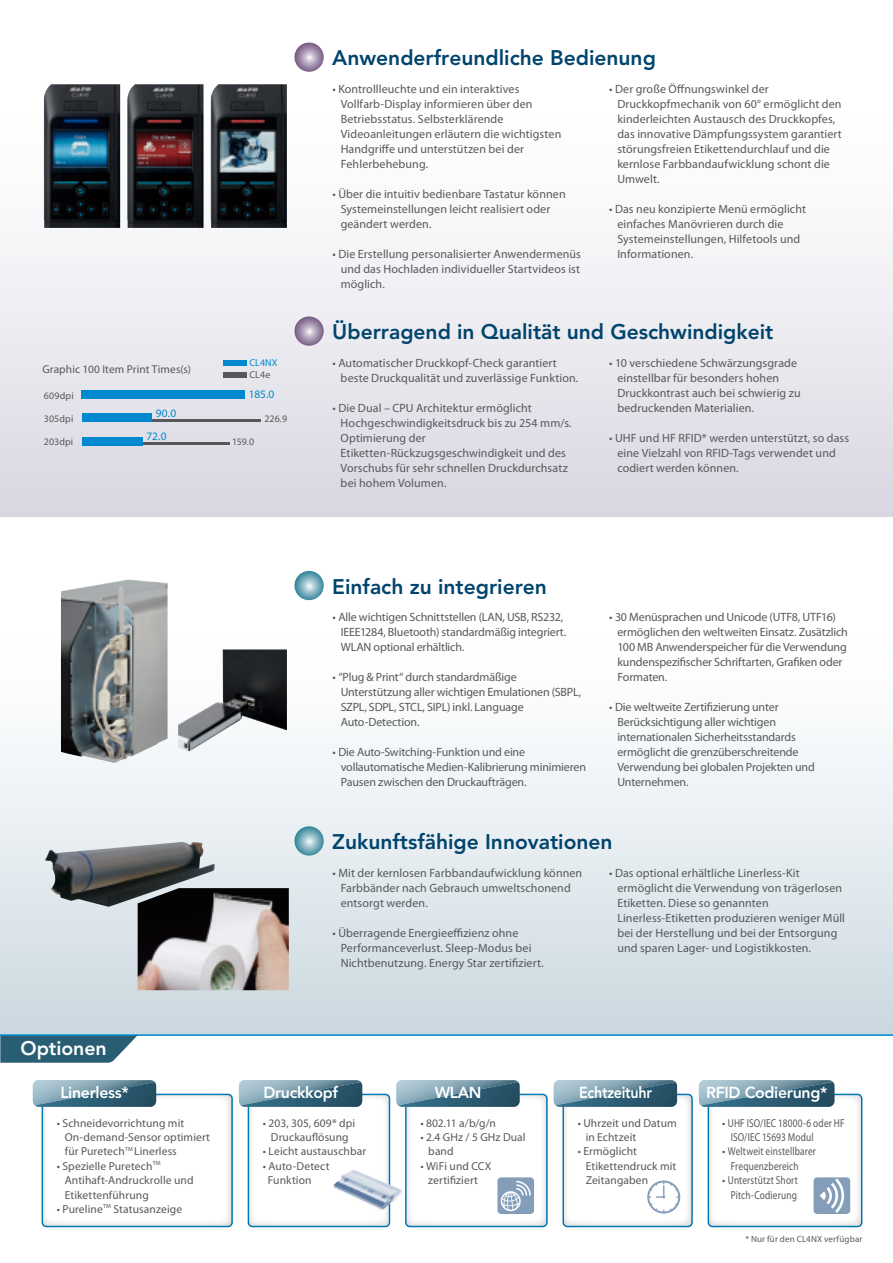
<style>
.page{position:relative;width:893px;height:1263px;background:#fff}
.page>*{position:absolute;margin:0;border:0;box-sizing:border-box;transform-origin:0 0}
.t1{font:800 21px "Avenir";color:#00446d}
.t2{font:800 19.5px "Avenir";letter-spacing:-.005em;color:#fff}
.t3{font:800 15.9px "Avenir";letter-spacing:-.02em;color:#fff}
.t4{font:800 15.9px "Avenir";letter-spacing:-.02em;color:#fff;scale:.9 1}
.t5{font:12px/15px "Avenir Next";letter-spacing:.005em;color:#57585a}
.t6{font:12px/15px "Avenir Next";letter-spacing:-.015em;color:#57585a}
.t7{font:11.55px/14.4px "Avenir Next";letter-spacing:.01em;color:#57585a}
.t8{font:11.4px "Avenir Next";letter-spacing:.01em;color:#57585a}
.t9{font:11.4px "Avenir Next";color:#0089cf}
.t10{font:9.9px "Avenir Next";letter-spacing:.01em;color:#57585a}
.t11{font:9.9px "Avenir Next";letter-spacing:.005em;color:#0089cf}
.t12{font:9px "Avenir Next";letter-spacing:.015em;color:#57585a}
</style>
<div class="page">
<div style="left:0;top:517px;width:893px;height:518px;background:linear-gradient(to bottom,#fff,#ccd8de)"></div>
<div style="left:0;top:0;width:893px;height:517px;background:linear-gradient(to bottom,#fff,#dbdae4)"></div>
<img style="left:44px;top:84px;width:76px;height:144px">
<img style="left:211px;top:84px;width:76px;height:144px">
<img style="left:127px;top:84px;width:77px;height:144px">
<svg style="left:294px;top:43px;width:30px;height:29px"></svg>
<svg style="left:294px;top:316px;width:30px;height:30px"></svg>
<div style="left:82px;top:390px;width:163px;height:9px;background:#0089cf"></div>
<div style="left:223px;top:360px;width:23px;height:6px;background:#0089cf"></div>
<div style="left:223px;top:372px;width:23px;height:5px;background:#57585a"></div>
<hr style="left:82px;top:420px;width:178px;height:2px;background:#57585a">
<div style="left:82px;top:413px;width:70px;height:9px;background:#0089cf"></div>
<hr style="left:82px;top:443px;width:147px;height:2px;background:#57585a">
<div style="left:82px;top:437px;width:60px;height:9px;background:#0089cf"></div>
<img style="left:61px;top:579px;width:107px;height:184px">
<img style="left:178px;top:649px;width:109px;height:102px">
<svg style="left:294px;top:571px;width:30px;height:29px"></svg>
<svg style="left:294px;top:826px;width:30px;height:29px"></svg>
<img style="left:138px;top:888px;width:151px;height:102px">
<img style="left:46px;top:842px;width:135px;height:17px">
<svg style="left:0;top:1036px;width:137px;height:27px;background:#3e6e82"></svg>
<hr style="left:0;top:1034px;width:893px;height:2px;background:#0089cf">
<div style="left:42px;top:1094px;width:191px;height:133px;border:1px solid #050403;border-radius:4px"></div>
<svg style="left:33px;top:1080px;width:123px;height:27px;background:#5d8495"></svg>
<div style="left:248px;top:1094px;width:142px;height:133px;border:1px solid #050403;border-radius:4px"></div>
<img style="left:334px;top:1170px;width:69px;height:42px">
<svg style="left:239px;top:1080px;width:123px;height:27px;background:#5d8495"></svg>
<div style="left:405px;top:1094px;width:143px;height:133px;border:1px solid #050403;border-radius:4px"></div>
<div style="left:497px;top:1177px;width:37px;height:37px;background:#849eba;border-radius:4px"></div>
<svg style="left:501px;top:1181px;width:30px;height:30px"></svg>
<svg style="left:396px;top:1080px;width:124px;height:27px;background:#5d8496"></svg>
<div style="left:562px;top:1094px;width:131px;height:133px;border:1px solid #050403;border-radius:4px"></div>
<svg style="left:647px;top:1180px;width:33px;height:33px"></svg>
<svg style="left:554px;top:1080px;width:123px;height:27px;background:#5c8395"></svg>
<div style="left:708px;top:1094px;width:154px;height:133px;border:1px solid #050403;border-radius:4px"></div>
<div style="left:814px;top:1177px;width:36px;height:37px;background:#849eba;border-radius:4px"></div>
<svg style="left:820px;top:1178px;width:24px;height:35px"></svg>
<svg style="left:699px;top:1080px;width:135px;height:27px;background:#5d8496"></svg>
<h1 class="t1" style="left:332px;top:46px;width:325px">Anwenderfreundliche Bedienung</h1>
<p class="t5" style="left:341px;top:81px;width:222px;text-indent:-8px">• Kontrollleuchte und ein interaktives Vollfarb-Display informieren über den Betriebsstatus. Selbsterklärende Videoanleitungen erläutern die wichtigsten Handgriffe und unterstützen bei der Fehlerbehebung.</p>
<p class="t5" style="left:341px;top:186px;width:227px;text-indent:-8px">• Über die intuitiv bedienbare Tastatur können<br>Systemeinstellungen leicht realisiert oder geändert werden.</p>
<p class="t5" style="left:341px;top:246px;width:242px;text-align:justify;text-indent:-8px">• Die Erstellung personalisierter Anwendermenüs und das Hochladen individueller Startvideos ist möglich.</p>
<p class="t5" style="left:617px;top:81px;width:226px;text-indent:-8px">• Der große Öffnungswinkel der Druckkopfmechanik von 60° ermöglicht den kinderleichten Austausch des Druckkopfes, das innovative Dämpfungssystem garantiert störungsfreien Etikettendurchlauf und die kernlose Farbbandaufwicklung schont die Umwelt.</p>
<p class="t5" style="left:617px;top:201px;width:190px;text-indent:-8px">• Das neu konzipierte Menü ermöglicht einfaches Manövrieren durch die<br>Systemeinstellungen, Hilfetools und<br>Informationen.</p>
<p class="t8" style="left:42px;top:362px;width:150px">Graphic 100 Item Print Times(s)</p>
<p class="t10" style="left:44px;top:390px;width:31px">609dpi</p>
<p class="t11" style="left:249px;top:357px;width:30px">CL4NX</p>
<p class="t10" style="left:249px;top:368px;width:22px">CL4e</p>
<p class="t9" style="left:249px;top:388px;width:27px">185.0</p>
<p class="t10" style="left:44px;top:413px;width:31px">305dpi</p>
<p class="t9" style="left:156px;top:406px;width:22px">90.0</p>
<p class="t10" style="left:264px;top:413px;width:24px">226.9</p>
<p class="t9" style="left:146px;top:430px;width:22px">72.0</p>
<p class="t10" style="left:44px;top:436px;width:31px">203dpi</p>
<p class="t10" style="left:232px;top:436px;width:23px">159.0</p>
<h1 class="t1" style="left:332px;top:320px;width:443px">Überragend in Qualität und Geschwindigkeit</h1>
<p class="t5" style="left:341px;top:355px;width:239px;text-indent:-8px">• Automatischer Druckkopf-Check garantiert beste Druckqualität und zuverlässige Funktion.</p>
<p class="t5" style="left:341px;top:400px;width:233px;text-indent:-8px">• Die Dual – CPU Architektur ermöglicht Hochgeschwindigkeitsdruck bis zu 254 mm/s.<br>Optimierung der Etiketten-Rückzugsgeschwindigkeit und des Vorschubs für sehr schnellen Druckdurchsatz bei hohem Volumen.</p>
<p class="t5" style="left:617px;top:355px;width:185px;text-indent:-8px">• 10 verschiedene Schwärzungsgrade einstellbar für besonders hohen Druckkontrast auch bei schwierig zu bedruckenden Materialien.</p>
<p class="t5" style="left:617px;top:430px;width:233px;text-indent:-8px">• UHF und HF RFID* werden unterstützt, so dass eine Vielzahl von RFID-Tags verwendet und codiert werden können.</p>
<h1 class="t1" style="left:332px;top:574px;width:216px">Einfach zu integrieren</h1>
<p class="t6" style="left:341px;top:609px;width:227px;text-indent:-8px">• Alle wichtigen Schnittstellen (LAN, USB, RS232,<br>IEEE1284, Bluetooth) standardmäßig integriert.<br>WLAN optional erhältlich.</p>
<p class="t6" style="left:341px;top:669px;width:242px;text-indent:-8px">• “Plug &amp; Print“ durch standardmäßige Unterstützung aller wichtigen Emulationen (SBPL, SZPL, SDPL, STCL, SIPL) inkl. Language Auto-Detection.</p>
<p class="t5" style="left:341px;top:744px;width:247px;text-indent:-8px">• Die Auto-Switching-Funktion und eine vollautomatische Medien-Kalibrierung minimieren<br>Pausen zwischen den Druckaufträgen.</p>
<p class="t5" style="left:617px;top:609px;width:232px;text-indent:-8px">• 30 Menüsprachen und Unicode (UTF8, UTF16) ermöglichen den weltweiten Einsatz. Zusätzlich 100 MB Anwenderspeicher für die Verwendung kundenspezifischer Schriftarten, Grafiken oder Formaten.</p>
<p class="t5" style="left:617px;top:699px;width:199px;text-indent:-8px">• Die weltweite Zertifizierung unter Berücksichtigung aller wichtigen internationalen Sicherheitsstandards ermöglicht die grenzüberschreitende Verwendung bei globalen Projekten und Unternehmen.</p>
<h1 class="t1" style="left:332px;top:829px;width:282px">Zukunftsfähige Innovationen</h1>
<p class="t5" style="left:341px;top:865px;width:243px;text-indent:-8px">• Mit der kernlosen Farbbandaufwicklung können<br>Farbbänder nach Gebrauch umweltschonend entsorgt werden.</p>
<p class="t5" style="left:341px;top:925px;width:205px;text-indent:-8px">• Überragende Energieeffizienz ohne<br>Performanceverlust. Sleep-Modus bei<br>Nichtbenutzung. Energy Star zertifiziert.</p>
<p class="t5" style="left:617px;top:865px;width:229px;text-indent:-8px">• Das optional erhältliche Linerless-Kit ermöglicht die Verwendung von trägerlosen Etiketten. Diese so genannten Linerless-Etiketten produzieren weniger Müll bei der Herstellung und bei der Entsorgung und sparen Lager- und Logistikkosten.</p>
<h2 class="t2" style="left:20px;top:1037px;width:88px">Optionen</h2>
<h3 class="t3" style="left:60px;top:1083px;width:70px">Linerless*</h3>
<p class="t7" style="left:65px;top:1115px;width:147px;text-indent:-8px">• Schneidevorrichtung mit<br>On-demand-Sensor optimiert für Puretech<sup>TM</sup> Linerless</p>
<p class="t7" style="left:65px;top:1158px;width:130px;text-indent:-8px">• Spezielle Puretech<sup>TM<br></sup>Antihaft-Andruckrolle und<br>Etikettenführung</p>
<p class="t7" style="left:57px;top:1202px;width:127px">• Pureline<sup>TM</sup> Statusanzeige</p>
<h3 class="t3" style="left:263px;top:1083px;width:76px">Druckkopf</h3>
<p class="t7" style="left:263px;top:1115px;width:94px;text-align:center">• 203, 305, 609* dpi<br>Druckauflösung</p>
<p class="t7" style="left:263px;top:1144px;width:105px">• Leicht austauschbar</p>
<p class="t7" style="left:268px;top:1158px;width:63px;text-indent:-5px">• Auto-Detect<br>Funktion</p>
<h3 class="t3" style="left:435px;top:1083px;width:48px">WLAN</h3>
<h3 class="t4" style="left:579px;top:1083px;width:82px">Echtzeituhr</h3>
<p class="t7" style="left:586px;top:1115px;width:93px;text-indent:-8px">• Uhrzeit und Datum in Echtzeit</p>
<p class="t7" style="left:586px;top:1144px;width:92px;text-indent:-8px">• Ermöglicht<br>Etikettendruck mit<br>Zeitangaben</p>
<p class="t7" style="left:420px;top:1115px;width:77px">• 802.11 a/b/g/n</p>
<p class="t7" style="left:428px;top:1130px;width:99px;text-indent:-8px">• 2.4 GHz / 5 GHz Dual band</p>
<p class="t7" style="left:420px;top:1158px;width:73px;text-align:center">• WiFi und CCX zertifiziert</p>
<h3 class="t3" style="left:706px;top:1083px;width:123px">RFID Codierung*</h3>
<p class="t7" style="left:731px;top:1115px;width:115px;text-indent:-9px">• UHF ISO/IEC 18000-6 oder HF<br>ISO/IEC 15693 Modul</p>
<p class="t7" style="left:731px;top:1144px;width:87px;text-indent:-9px">• Weltweit einstellbarer<br>Frequenzbereich</p>
<p class="t7" style="left:722px;top:1173px;width:77px;text-align:right">• Unterstützt Short<br>Pitch-Codierung</p>
<p class="t12" style="left:745px;top:1233px;width:119px">* Nur für den CL4NX verfügbar</p>
</div>
